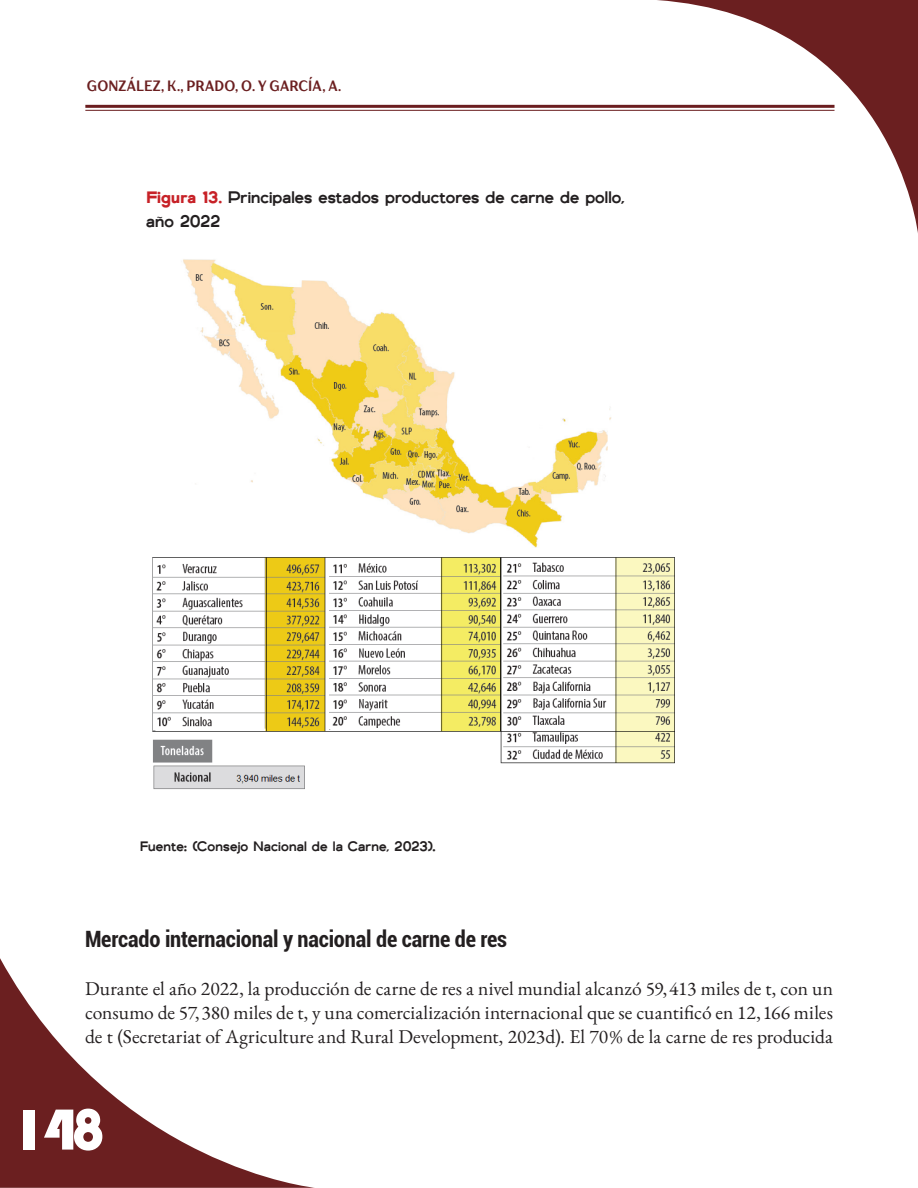
<style>
.page{position:relative;width:918px;height:1188px;background:#fff}
.page>*{position:absolute;margin:0;border:0;box-sizing:border-box;transform-origin:0 0}
.t1{font:60px "Bauhaus 93";color:#fff}
.subtitulo2{font:700 condensed 22.5px "Roboto";letter-spacing:-.01em;color:#231f20}
.primer_párrafo{font:19.5px/24px "EB Garamond";letter-spacing:-.005em;color:#231f20;text-align:justify}
.titulo_cuadro{font:500 16.5px/24px "Genova";letter-spacing:.005em;color:#231f20}
.t2{font:700 15px "TT Drugs Trl Cnd";letter-spacing:.005em;color:#6b1f20}
.fuente_cuadro{font:500 13.5px "Genova";letter-spacing:.015em;color:#231f20}
.s1{font-weight:900;color:#c72127}
</style>
<div class="page">
<svg style="left:0;top:958px;width:315px;height:230px"></svg>
<svg style="left:656px;top:0;width:262px;height:233px"></svg>
<hr style="left:85px;top:105px;width:750px;height:3px;background:#6b1d1f">
<hr style="left:85px;top:110px;width:750px;height:1px;background:#6b1d1f">
<img style="left:152px;top:259px;width:523px;height:530px">
<p class="t2" style="left:87px;top:76px;width:256px">GONZÁLEZ, K., PRADO, O. Y GARCÍA, A.</p>
<p class="titulo_cuadro" style="left:146px;top:185px;width:480px"><span class="s1">Figura 13.</span> Principales estados productores de carne de pollo, año 2022</p>
<p class="fuente_cuadro" style="left:140px;top:838px;width:297px">Fuente: (Consejo Nacional de la Carne, 2023).</p>
<p class="subtitulo2" style="left:85px;top:923px;width:424px">Mercado internacional y nacional de carne de res</p>
<p class="primer_párrafo" style="left:85px;top:976px;width:749px">Durante el año 2022, la producción de carne de res a nivel mundial alcanzó 59, 413 miles de t, con un consumo de 57, 380 miles de t, y una comercialización internacional que se cuantificó en 12, 166 miles de t (Secretariat of Agriculture and Rural Development, 2023d). El 70 % de la carne de res producida</p>
<h1 class="t1" style="left:12px;top:1096px;width:95px">148</h1>
</div>
